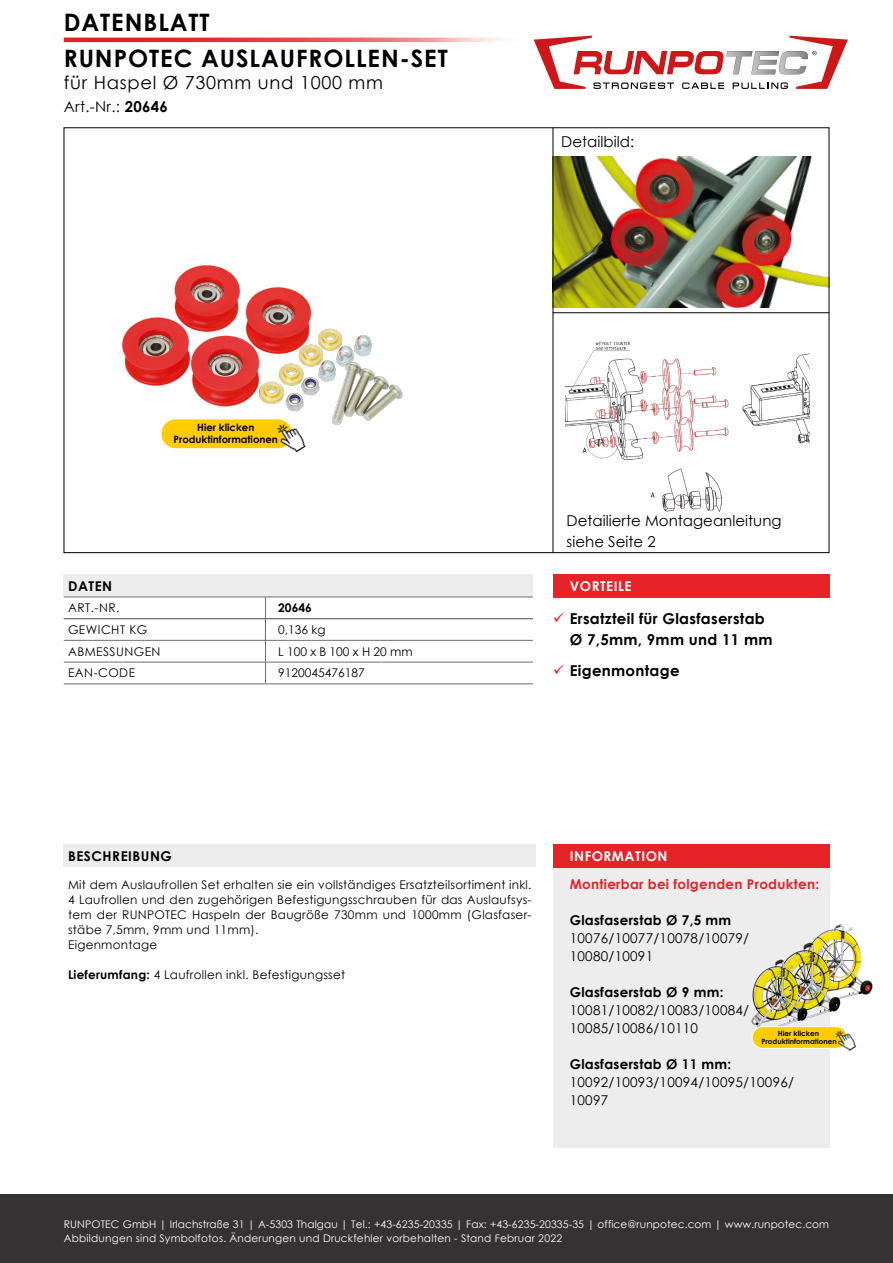
<style>
.page{position:relative;width:893px;height:1263px;background:#fff}
.page>*{position:absolute;margin:0;border:0;box-sizing:border-box;transform-origin:0 0}
.t1{font:700 24px/36px "Century Gothic";letter-spacing:.04em;color:#000}
.t2{font:18px "Century Gothic";letter-spacing:.04em;color:#000}
.t3{font:15px/21px "Century Gothic";color:#000}
.t4{font:700 15px/21px "Century Gothic";letter-spacing:.02em;color:#000}
.t5{font:13.5px/18px "Century Gothic";letter-spacing:.02em;color:#000}
.t6{font:700 13.5px "Century Gothic";letter-spacing:.02em;color:#000}
.t7{font:700 13.5px "Century Gothic";letter-spacing:.02em;color:#e52329}
.t8{font:700 13.5px "Century Gothic";letter-spacing:.04em;color:#fff}
.t9{font:700 13.5px "Century Gothic";letter-spacing:.04em;color:#000}
.t10{font:12px/15px "Century Gothic";letter-spacing:.02em;color:#000}
.t11{font:12px "Century Gothic";color:#000}
.t12{font:12px "Century Gothic";letter-spacing:.04em;color:#000}
.t13{font:700 12px "Century Gothic";color:#000}
.t14{font:10.5px/13.5px "Century Gothic";letter-spacing:.01em;color:#fff}
.t15{font:700 10.05px/12.1px "Century Gothic";color:#000;text-align:center}
.t16{font:700 7.2px/8.7px "Century Gothic";color:#000;text-align:center}
.s1{font-weight:700}
</style>
<div class="page">
<img style="left:554px;top:156px;width:273px;height:151px">
<img style="left:122px;top:265px;width:281px;height:160px">
<div style="left:64px;top:574px;width:469px;height:23px;background:#ededed"></div>
<hr style="left:64px;top:597px;width:201px;height:1px;background:#706f6f">
<hr style="left:265px;top:597px;width:268px;height:1px;background:#706f6f">
<hr style="left:64px;top:618px;width:201px;height:1px;background:#706f6f">
<hr style="left:265px;top:618px;width:268px;height:1px;background:#706f6f">
<hr style="left:64px;top:640px;width:201px;height:1px;background:#706f6f">
<hr style="left:265px;top:640px;width:268px;height:1px;background:#706f6f">
<hr style="left:64px;top:662px;width:201px;height:1px;background:#706f6f">
<hr style="left:265px;top:662px;width:268px;height:1px;background:#706f6f">
<svg style="left:265px;top:597px;width:1px;height:87px"></svg>
<hr style="left:64px;top:684px;width:201px;height:1px;background:#706f6f">
<hr style="left:265px;top:684px;width:268px;height:1px;background:#706f6f">
<div style="left:553px;top:574px;width:276px;height:23px;background:#e52329"></div>
<div style="left:64px;top:844px;width:472px;height:23px;background:#ededed"></div>
<div style="left:0;top:1195px;width:893px;height:68px;background:#343233"></div>
<div style="left:553px;top:866px;width:276px;height:281px;background:#ededed"></div>
<div style="left:553px;top:844px;width:276px;height:23px;background:#e52329"></div>
<img style="left:813px;top:925px;width:60px;height:79px">
<img style="left:779px;top:942px;width:61px;height:76px">
<img style="left:752px;top:960px;width:55px;height:71px">
<hr style="left:553px;top:128px;width:1px;height:425px;background:#000">
<img style="left:566px;top:341px;width:244px;height:171px">
<hr style="left:553px;top:312px;width:276px;height:1px;background:#000">
<div style="left:161px;top:419px;width:132px;height:30px;background:#fc0;border-radius:15px"></div>
<div style="left:160px;top:418px;width:133px;height:31px;border:1px solid #fff;border-radius:15px"></div>
<img style="left:271px;top:416px;width:39px;height:37px">
<div style="left:752px;top:1027px;width:95px;height:21px;background:#fc0;border-radius:11px"></div>
<div style="left:752px;top:1026px;width:95px;height:23px;border:1px solid #fff;border-radius:11px"></div>
<img style="left:831px;top:1026px;width:26px;height:25px">
<svg style="left:534px;top:36px;width:314px;height:53px"></svg>
<svg style="left:64px;top:38px;width:470px;height:4px"></svg>
<h1 class="t1" style="left:64px;top:3px;width:385px">DATENBLATT<br>RUNPOTEC AUSLAUFROLLEN-SET</h1>
<h2 class="t2" style="left:64px;top:70px;width:321px">für Haspel Ø 730mm und 1000 mm</h2>
<p class="t3" style="left:64px;top:96px;width:106px">Art.-Nr.: <span class="s1">20646</span></p>
<p class="t3" style="left:561px;top:131px;width:74px">Detailbild:</p>
<p class="t15" style="left:174px;top:421px;width:106px">Hier klicken<br>Produktinformationen</p>
<p class="t6" style="left:68px;top:575px;width:46px">DATEN</p>
<p class="t10" style="left:68px;top:600px;width:53px">ART.-NR.</p>
<p class="t13" style="left:278px;top:599px;width:35px">20646</p>
<p class="t12" style="left:68px;top:621px;width:81px">GEWICHT KG</p>
<p class="t10" style="left:278px;top:622px;width:49px">0,136 kg</p>
<p class="t12" style="left:68px;top:643px;width:94px">ABMESSUNGEN</p>
<p class="t11" style="left:278px;top:643px;width:136px">L 100 x B 100 x H 20 mm</p>
<p class="t10" style="left:68px;top:665px;width:69px">EAN-CODE</p>
<p class="t11" style="left:278px;top:665px;width:88px">9120045476187</p>
<p class="t3" style="left:567px;top:510px;width:217px">Detailierte Montageanleitung siehe Seite 2</p>
<p class="t8" style="left:570px;top:575px;width:63px">VORTEILE</p>
<p class="t4" style="left:570px;top:607px;width:204px">Ersatzteil für Glasfaserstab<br>Ø 7,5mm, 9mm und 11 mm</p>
<p class="t4" style="left:570px;top:659px;width:111px">Eigenmontage</p>
<p class="t9" style="left:68px;top:845px;width:105px">BESCHREIBUNG</p>
<p class="t10" style="left:68px;top:877px;width:465px">Mit dem Auslaufrollen Set erhalten sie ein vollständiges Ersatzteilsortiment inkl.<br>4 Laufrollen und den zugehörigen Befestigungsschrauben für das Auslaufsys&shy;tem der RUNPOTEC Haspeln der Baugröße 730mm und 1000mm (Glasfaser&shy;stäbe 7,5mm, 9mm und 11mm).<br>Eigenmontage</p>
<p class="t10" style="left:68px;top:967px;width:279px"><span class="s1">Lieferumfang:</span> 4 Laufrollen inkl. Befestigungsset</p>
<p class="t8" style="left:570px;top:845px;width:99px">INFORMATION</p>
<p class="t7" style="left:570px;top:874px;width:251px">Montierbar bei folgenden Produkten:</p>
<p class="t6" style="left:570px;top:910px;width:163px">Glasfaserstab Ø 7,5 mm</p>
<p class="t5" style="left:570px;top:929px;width:181px">10076/10077/10078/10079/<br>10080/10091</p>
<p class="t6" style="left:570px;top:982px;width:155px">Glasfaserstab Ø 9 mm:</p>
<p class="t5" style="left:570px;top:1001px;width:181px">10081/10082/10083/10084/<br>10085/10086/10110</p>
<p class="t6" style="left:570px;top:1054px;width:163px">Glasfaserstab Ø 11 mm:</p>
<p class="t5" style="left:570px;top:1073px;width:226px">10092/10093/10094/10095/10096/<br>10097</p>
<p class="t16" style="left:762px;top:1028px;width:77px">Hier klicken<br>Produktinformationen</p>
<p class="t14" style="left:64px;top:1217px;width:767px">RUNPOTEC GmbH | Irlachstraße 31 | A-5303 Thalgau | Tel.: +43-6235-20335 | Fax: +43-6235-20335-35 | office@runpotec.com | www.runpotec.com<br>Abbildungen sind Symbolfotos. Änderungen und Druckfehler vorbehalten - Stand Februar 2022</p>
</div>
